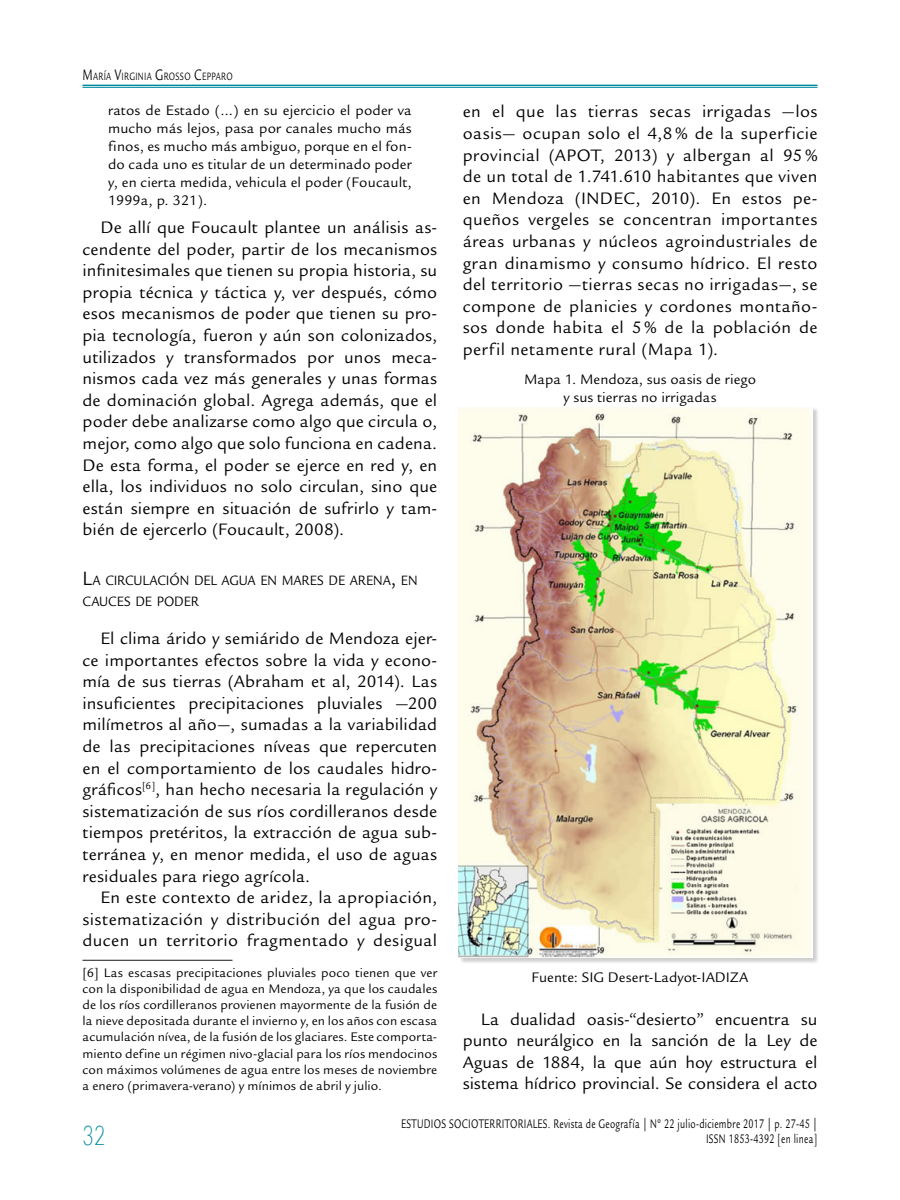
<style>
.page{position:relative;width:900px;height:1200px;background:#fff}
.page>*{position:absolute;margin:0;border:0;box-sizing:border-box;transform-origin:0 0}
.t1{font:300 27px "Lato";color:#008a9e;scale:.7 1}
.t2{font:18px/21.6px "Legacy Sans Std";letter-spacing:.015em;color:#000;text-align:justify}
.CITAS{font:15px/18px "Legacy Sans Std";letter-spacing:.01em;color:#000;text-align:justify}
.TÍTULOS{font:14.7px/21px "Legacy Sans Std";letter-spacing:-.005em;color:#000;scale:.9 1}
.NOTAS_AL_PIE_DE_PAGI{font:13.5px/16.2px "Legacy Sans Std";letter-spacing:.03em;color:#000;text-align:justify}
.NOTAS_AL_PIE_DE_PAGI-2{font:13.5px "Legacy Sans Std";letter-spacing:.03em;color:#000;scale:.7 1}
.t3{font:11.55px "Legacy Sans Std";letter-spacing:.045em;color:#000;scale:.7 1}
.s1{font-size:16.5px}
.s2{font-size:21px}
</style>
<div class="page">
<hr style="left:82px;top:85px;width:736px;height:1px;background:#008a9e">
<hr style="left:82px;top:87px;width:736px;height:1px;background:#008a9e">
<hr style="left:82px;top:960px;width:150px;height:1px;background:#333">
<div style="left:459px;top:408px;width:360px;height:556px;background:#bfbfbf;opacity:.75"></div>
<img style="left:459px;top:407px;width:354px;height:551px">
<p class="t3" style="left:82px;top:70px;width:216px"><span class="s1">M</span>ARÍA <span class="s1">V</span>IRGINIA <span class="s1">G</span> ROSSO <span class="s1">C</span>EPPARO</p>
<p class="CITAS" style="left:108px;top:102px;width:305px">ratos de Estado (…) en su ejercicio el poder va mucho más lejos, pasa por canales mucho más finos, es mucho más ambiguo, porque en el fon&shy;do cada uno es titular de un determinado poder y, en cierta medida, vehicula el poder (Foucault, 1999a, p. 321).</p>
<p class="t2" style="left:82px;top:217px;width:356px;text-indent:18px">De allí que Foucault plantee un análisis as&shy;cendente del poder, partir de los mecanismos infinitesimales que tienen su propia historia, su propia técnica y táctica y, ver después, cómo esos mecanismos de poder que tienen su pro&shy;pia tecnología, fueron y aún son colonizados, utilizados y transformados por unos meca&shy;nismos cada vez más generales y unas formas de dominación global. Agrega además, que el poder debe analizarse como algo que circula o, mejor, como algo que solo funciona en cadena.<br>De esta forma, el poder se ejerce en red y, en ella, los individuos no solo circulan, sino que están siempre en situación de sufrirlo y tam&shy;bién de ejercerlo (Foucault, 2008).</p>
<p class="TÍTULOS" style="left:82px;top:570px;width:374px"><span class="s2">L</span>A CIRCULACIÓN DEL AGUA EN MARES DE ARENA<span class="s2">,</span> EN<br>CAUCES DE PODER</p>
<p class="t2" style="left:82px;top:628px;width:356px;text-indent:18px">El clima árido y semiárido de Mendoza ejer&shy;ce importantes efectos sobre la vida y econo&shy;mía de sus tierras (Abraham et al, 2014). Las insuficientes precipitaciones pluviales —200 milímetros al año—, sumadas a la variabilidad de las precipitaciones níveas que repercuten en el comportamiento de los caudales hidro&shy;gráficos<sup>[6]</sup>, han hecho necesaria la regulación y sistematización de sus ríos cordilleranos desde tiempos pretéritos, la extracción de agua sub&shy;terránea y, en menor medida, el uso de aguas residuales para riego agrícola.</p>
<p class="t2" style="left:82px;top:887px;width:356px;text-indent:18px">En este contexto de aridez, la apropiación, sistematización y distribución del agua pro&shy;ducen un territorio fragmentado y desigual</p>
<p class="NOTAS_AL_PIE_DE_PAGI" style="left:82px;top:964px;width:356px">[6] Las escasas precipitaciones pluviales poco tienen que ver con la disponibilidad de agua en Mendoza, ya que los caudales de los ríos cordilleranos provienen mayormente de la fusión de la nieve depositada durante el invierno y, en los años con escasa acumulación nívea, de la fusión de los glaciares. Este comporta&shy;miento define un régimen nivo-glacial para los ríos mendocinos con máximos volúmenes de agua entre los meses de noviembre a enero (primavera-verano) y mínimos de abril y julio.</p>
<p class="t2" style="left:463px;top:101px;width:356px">en el que las tierras secas irrigadas —los oasis— ocupan solo el 4,8 % de la superficie provincial (APOT, 2013) y albergan al 95 % de un total de 1.741.610 habitantes que viven en Mendoza (INDEC, 2010). En estos pe&shy;queños vergeles se concentran importantes áreas urbanas y núcleos agroindustriales de gran dinamismo y consumo hídrico. El resto del territorio —tierras secas no irrigadas—, se compone de planicies y cordones montaño&shy;sos donde habita el 5 % de la población de perfil netamente rural (Mapa 1).</p>
<p class="CITAS" style="left:524px;top:370px;width:233px;text-align:center">Mapa 1. Mendoza, sus oasis de riego y sus tierras no irrigadas</p>
<p class="CITAS" style="left:532px;top:968px;width:218px">Fuente: SIG Desert-Ladyot-IADIZA</p>
<p class="t2" style="left:463px;top:1008px;width:356px;text-indent:18px">La dualidad oasis-“desierto” encuentra su punto neurálgico en la sanción de la Ley de Aguas de 1884, la que aún hoy estructura el sistema hídrico provincial. Se considera el acto</p>
<p class="NOTAS_AL_PIE_DE_PAGI-2" style="left:401px;top:1116px;width:596px">ESTUDIOS SOCIOTERRITORIALES. Revista de Geografía | Nº 22 julio-diciembre 2017 | p. 27-45 |</p>
<h1 class="t1" style="left:82px;top:1120px;width:34px">32</h1>
<p class="NOTAS_AL_PIE_DE_PAGI-2" style="left:706px;top:1131px;width:160px">ISSN 1853-4392 [en linea]</p>
</div>
